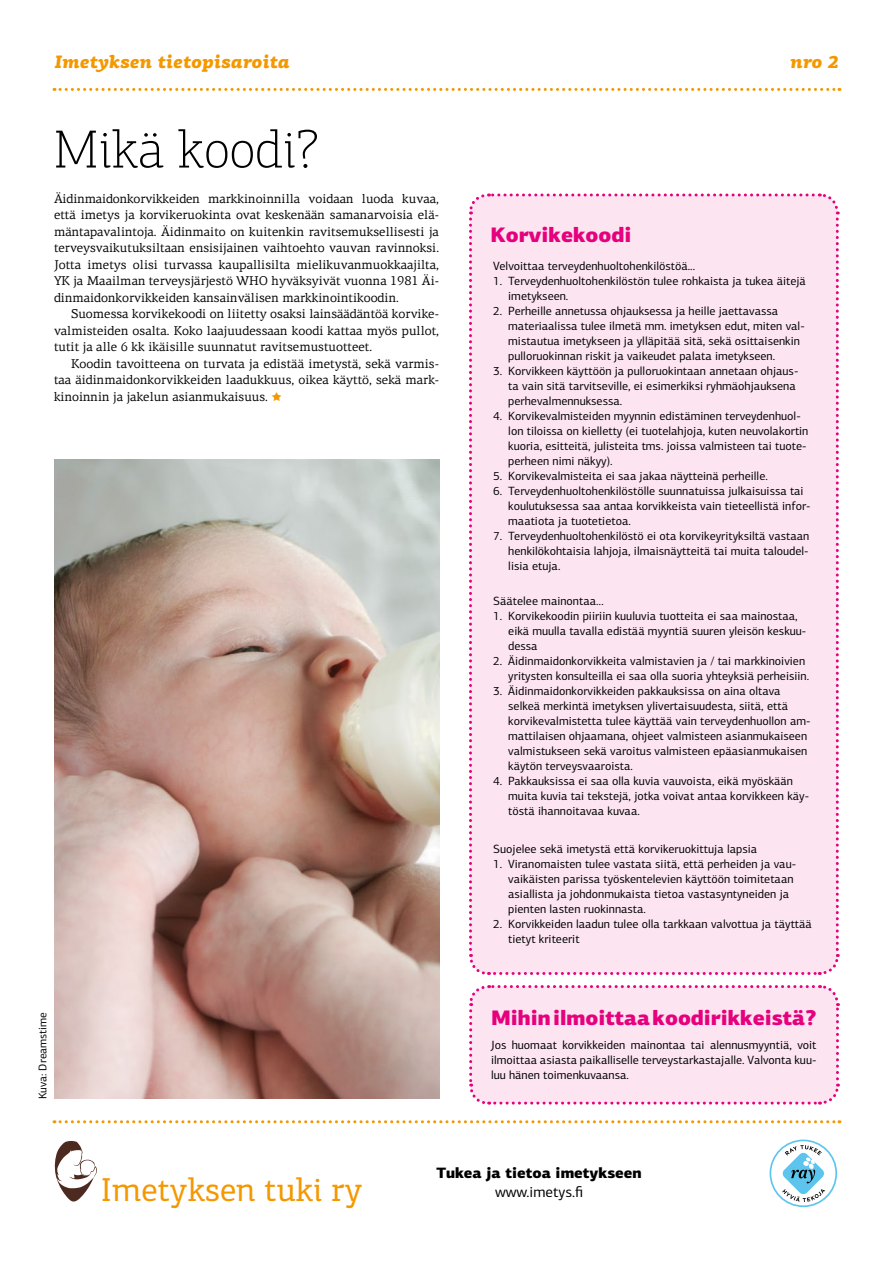
<style>
.page{position:relative;width:893px;height:1263px;background:#fff}
.page>*{position:absolute;margin:0;border:0;box-sizing:border-box;transform-origin:0 0}
.t1{font:100 54px "PF Centro Slab Pro";color:#000}
.t2{font:33.3px "PF Centro Slab Pro";color:#f49800}
.t3{font:900 21px "PF Centro Sans Pro";color:#e6007d}
.t4{font:italic 900 18px "PF Centro Slab Pro";color:#f49800}
.t5{font:900 15px "PF Centro Sans Pro";color:#000}
.t6{font:15px "PF Centro Sans Pro";color:#000}
.t7{font:12.75px/16.5px "PF Centro Serif Pro";color:#000;text-align:justify}
.t8{font:12px/15px "PF Centro Sans Pro";color:#000}
.t9{font:11.25px "PF Centro Sans Pro";color:#000}
.s1{color:#f49800}
</style>
<div class="page">
<div style="left:469px;top:985px;width:371px;height:120px;background:#fce5f1"></div>
<div style="left:469px;top:193px;width:371px;height:782px;background:#fce5f1"></div>
<svg style="left:54px;top:1120px;width:786px;height:3px"></svg>
<svg style="left:54px;top:88px;width:786px;height:3px"></svg>
<svg style="left:54px;top:1141px;width:43px;height:60px"></svg>
<svg style="left:768px;top:1138px;width:71px;height:71px"></svg>
<svg style="left:770px;top:1139px;width:67px;height:68px"></svg>
<div style="left:771px;top:1141px;width:64px;height:64px;background:#fff;border-radius:50%"></div>
<svg style="left:779px;top:1145px;width:48px;height:57px"></svg>
<img style="left:54px;top:459px;width:385px;height:639px">
<h3 class="t4" style="left:54px;top:49px;width:237px">Imetyksen tietopisaroita</h3>
<h1 class="t1" style="left:54px;top:118px;width:266px">Mikä koodi?</h1>
<p class="t7" style="left:54px;top:190px;width:387px">Äidinmaidonkorvikkeiden markkinoinnilla voidaan luoda kuvaa, että imetys ja korvikeruokinta ovat keskenään samanarvoisia elä&shy;mäntapavalintoja. Äidinmaito on kuitenkin ravitsemuksellisesti ja terveysvaikutuksiltaan ensisijainen vaihtoehto vauvan ravinnoksi.<br>Jotta imetys olisi turvassa kaupallisilta mielikuvanmuokkaajilta, YK ja Maailman terveysjärjestö WHO hyväksyivät vuonna 1981 Äi&shy;dinmaidonkorvikkeiden kansainvälisen markkinointikoodin.</p>
<p class="t7" style="left:54px;top:305px;width:387px;text-indent:17px">Suomessa korvikekoodi on liitetty osaksi lainsäädäntöä korvike&shy;valmisteiden osalta. Koko laajuudessaan koodi kattaa myös pullot, tutit ja alle 6 kk ikäisille suunnatut ravitsemustuotteet.</p>
<p class="t7" style="left:54px;top:355px;width:387px;text-indent:17px">Koodin tavoitteena on turvata ja edistää imetystä, sekä varmis&shy;taa äidinmaidonkorvikkeiden laadukkuus, oikea käyttö, sekä mark&shy;kinoinnin ja jakelun asianmukaisuus. <span class="s1">★</span></p>
<p class="t9" style="left:36px;top:1099px;width:89px;rotate:-90deg">Kuva: Dreamstime</p>
<h3 class="t4" style="left:790px;top:49px;width:50px">nro 2</h3>
<h3 class="t3" style="left:490px;top:221px;width:142px">Korvikekoodi</h3>
<p class="t8" style="left:493px;top:258px;width:204px">Velvoittaa terveydenhuoltohenkilöstöä...</p>
<p class="t8" style="left:508px;top:273px;width:299px;text-indent:-15px">1. Terveydenhuoltohenkilöstön tulee rohkaista ja tukea äitejä imetykseen.</p>
<p class="t8" style="left:508px;top:303px;width:298px;text-indent:-15px">2. Perheille annetussa ohjauksessa ja heille jaettavassa materiaalissa tulee ilmetä mm. imetyksen edut, miten val&shy;mistautua imetykseen ja ylläpitää sitä, sekä osittaisenkin pulloruokinnan riskit ja vaikeudet palata imetykseen.</p>
<p class="t8" style="left:508px;top:363px;width:292px;text-indent:-15px">3. Korvikkeen käyttöön ja pulloruokintaan annetaan ohjaus&shy;ta vain sitä tarvitseville, ei esimerkiksi ryhmäohjauksena perhevalmennuksessa.</p>
<p class="t8" style="left:508px;top:408px;width:302px;text-indent:-15px">4. Korvikevalmisteiden myynnin edistäminen terveydenhuol&shy;lon tiloissa on kielletty (ei tuotelahjoja, kuten neuvolakortin kuoria, esitteitä, julisteita tms. joissa valmisteen tai tuote&shy;perheen nimi näkyy).</p>
<p class="t8" style="left:493px;top:468px;width:276px">5. Korvikevalmisteita ei saa jakaa näytteinä perheille.</p>
<p class="t8" style="left:508px;top:483px;width:304px;text-indent:-15px">6. Terveydenhuoltohenkilöstölle suunnatuissa julkaisuissa tai koulutuksessa saa antaa korvikkeista vain tieteellistä infor&shy;maatiota ja tuotetietoa.</p>
<p class="t8" style="left:508px;top:528px;width:302px;text-align:justify;text-indent:-15px">7. Terveydenhuoltohenkilöstö ei ota korvikeyrityksiltä vastaan henkilökohtaisia lahjoja, ilmaisnäytteitä tai muita taloudel&shy;lisia etuja.</p>
<p class="t8" style="left:493px;top:593px;width:112px">Säätelee mainontaa…</p>
<p class="t8" style="left:508px;top:608px;width:299px;text-indent:-15px">1. Korvikekoodin piiriin kuuluvia tuotteita ei saa mainostaa, eikä muulla tavalla edistää myyntiä suuren yleisön keskuu&shy;dessa</p>
<p class="t8" style="left:508px;top:653px;width:302px;text-indent:-15px">2. Äidinmaidonkorvikkeita valmistavien ja / tai markkinoivien yritysten konsulteilla ei saa olla suoria yhteyksiä perheisiin.</p>
<p class="t8" style="left:508px;top:683px;width:304px;text-indent:-15px">3. Äidinmaidonkorvikkeiden pakkauksissa on aina oltava selkeä merkintä imetyksen ylivertaisuudesta, siitä, että korvikevalmistetta tulee käyttää vain terveydenhuollon am&shy;mattilaisen ohjaamana, ohjeet valmisteen asianmukaiseen valmistukseen sekä varoitus valmisteen epäasianmukaisen käytön terveysvaaroista.</p>
<p class="t8" style="left:508px;top:773px;width:302px;text-indent:-15px">4. Pakkauksissa ei saa olla kuvia vauvoista, eikä myöskään muita kuvia tai tekstejä, jotka voivat antaa korvikkeen käy&shy;töstä ihannoitavaa kuvaa.</p>
<p class="t8" style="left:493px;top:842px;width:265px">Suojelee sekä imetystä että korvikeruokittuja lapsia</p>
<p class="t8" style="left:508px;top:857px;width:289px;text-indent:-15px">1. Viranomaisten tulee vastata siitä, että perheiden ja vau&shy;vaikäisten parissa työskentelevien käyttöön toimitetaan asiallista ja johdonmukaista tietoa vastasyntyneiden ja pienten lasten ruokinnasta.</p>
<p class="t8" style="left:508px;top:917px;width:305px;text-indent:-15px">2. Korvikkeiden laadun tulee olla tarkkaan valvottua ja täyttää tietyt kriteerit</p>
<h3 class="t3" style="left:491px;top:1004px;width:327px">Mihin ilmoittaa koodirikkeistä?</h3>
<p class="t8" style="left:491px;top:1037px;width:327px;text-align:justify">Jos huomaat korvikkeiden mainontaa tai alennusmyyntiä, voit ilmoittaa asiasta paikalliselle terveystarkastajalle. Valvonta kuu&shy;luu hänen toimenkuvaansa.</p>
<h2 class="t2" style="left:101px;top:1169px;width:264px">Imetyksen tuki ry</h2>
<p class="t5" style="left:437px;top:1162px;width:207px">Tukea ja tietoa imetykseen</p>
<p class="t6" style="left:495px;top:1183px;width:90px">www.imetys.fi</p>
</div>
